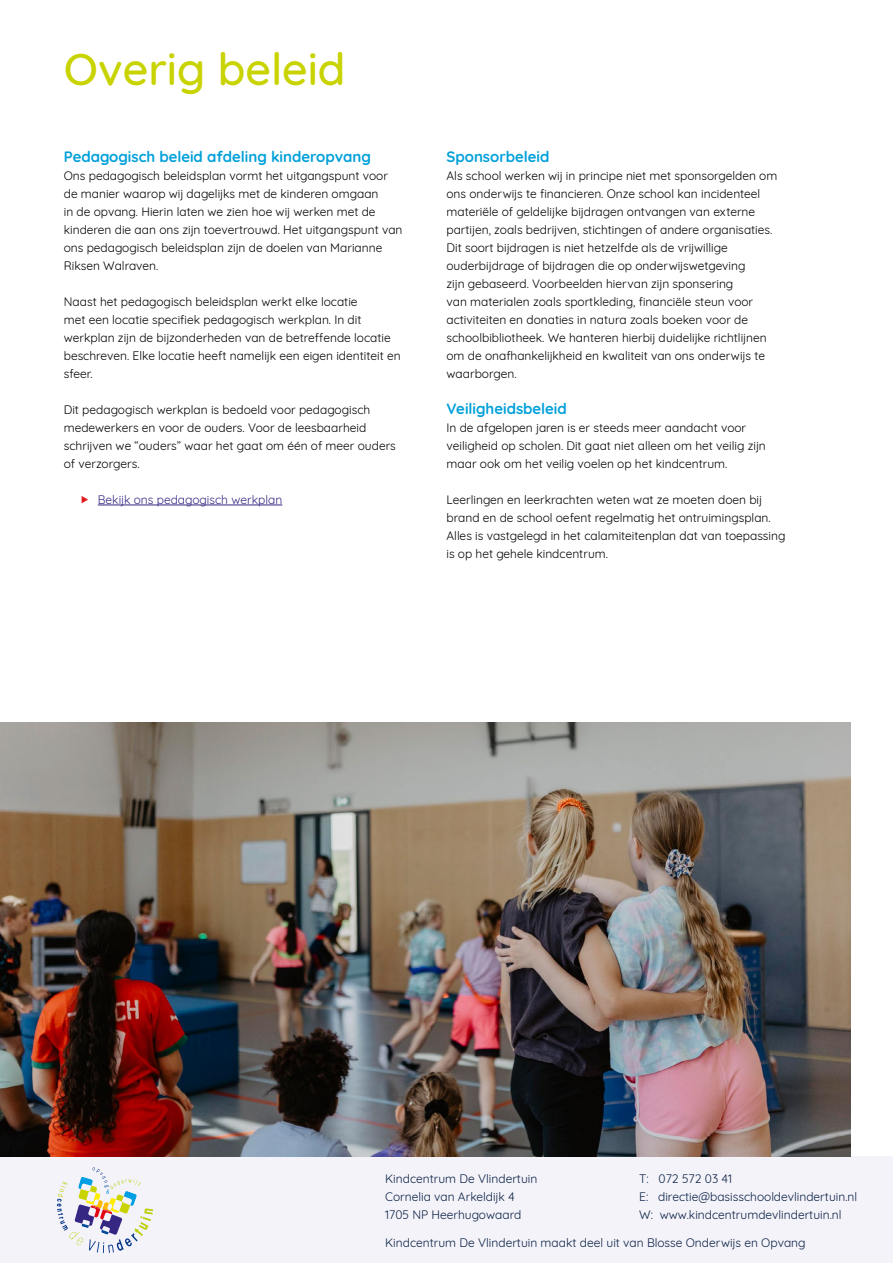
<style>
.page{position:relative;width:893px;height:1263px;background:#fff}
.page>*{position:absolute;margin:0;border:0;box-sizing:border-box;transform-origin:0 0}
.Kop_medium_30pt{font:500 45px "Quicksand";color:#c8d300}
.Subsubkop_blauw_10pt{font:700 15px "Quicksand";color:#00a0da}
.Opsomming_rode_dots{font:12px/18px "Quicksand";color:#000}
.t1{font:12px/18px "Quicksand";color:#092043}
.t2{font:12px "Quicksand";color:#362783}
.s1{font-family:"Sofia Pro";font-weight:700;color:#e31a1b}
</style>
<div class="page">
<div style="left:0;top:1157px;width:893px;height:106px;background:#f4f3fa"></div>
<svg style="left:57px;top:1167px;width:96px;height:86px"></svg>
<img style="left:0;top:723px;width:851px;height:434px">
<hr style="left:98px;top:505px;width:184px;height:1px;background:#362783">
<p class="Kop_medium_30pt" style="left:64px;top:33px;width:283px">Overig beleid</p>
<p class="Subsubkop_blauw_10pt" style="left:64px;top:144px;width:309px">Pedagogisch beleid afdeling kinderopvang</p>
<p class="Opsomming_rode_dots" style="left:64px;top:165px;width:340px">Ons pedagogisch beleidsplan vormt het uitgangspunt voor de manier waarop wij dagelijks met de kinderen omgaan<br>in de opvang. Hierin laten we zien hoe wij werken met de kinderen die aan ons zijn toevertrouwd. Het uitgangspunt van ons pedagogisch beleidsplan zijn de doelen van Marianne Riksen Walraven.</p>
<p class="Opsomming_rode_dots" style="left:64px;top:291px;width:338px">Naast het pedagogisch beleidsplan werkt elke locatie<br>met een locatie specifiek pedagogisch werkplan. In dit werkplan zijn de bijzonderheden van de betreffende locatie beschreven. Elke locatie heeft namelijk een eigen identiteit en sfeer.</p>
<p class="Opsomming_rode_dots" style="left:64px;top:399px;width:334px">Dit pedagogisch werkplan is bedoeld voor pedagogisch medewerkers en voor de ouders. Voor de leesbaarheid schrijven we “ouders” waar het gaat om één of meer ouders of verzorgers.</p>
<p class="t2" style="left:81px;top:490px;width:203px"><span class="s1">▶</span> Bekijk ons pedagogisch werkplan</p>
<p class="Subsubkop_blauw_10pt" style="left:446px;top:144px;width:104px">Sponsorbeleid</p>
<p class="Opsomming_rode_dots" style="left:446px;top:165px;width:332px">Als school werken wij in principe niet met sponsorgelden om ons onderwijs te financieren. Onze school kan incidenteel materiële of geldelijke bijdragen ontvangen van externe partijen, zoals bedrijven, stichtingen of andere organisaties.<br>Dit soort bijdragen is niet hetzelfde als de vrijwillige ouderbijdrage of bijdragen die op onderwijswetgeving<br>zijn gebaseerd. Voorbeelden hiervan zijn sponsering<br>van materialen zoals sportkleding, financiële steun voor activiteiten en donaties in natura zoals boeken voor de schoolbibliotheek. We hanteren hierbij duidelijke richtlijnen om de onafhankelijkheid en kwaliteit van ons onderwijs te waarborgen.</p>
<p class="Subsubkop_blauw_10pt" style="left:446px;top:396px;width:122px">Veiligheidsbeleid</p>
<p class="Opsomming_rode_dots" style="left:446px;top:417px;width:321px">In de afgelopen jaren is er steeds meer aandacht voor veiligheid op scholen. Dit gaat niet alleen om het veilig zijn maar ook om het veilig voelen op het kindcentrum.</p>
<p class="Opsomming_rode_dots" style="left:446px;top:489px;width:341px">Leerlingen en leerkrachten weten wat ze moeten doen bij brand en de school oefent regelmatig het ontruimingsplan.<br>Alles is vastgelegd in het calamiteitenplan dat van toepassing is op het gehele kindcentrum.</p>
<p class="t1" style="left:385px;top:1168px;width:154px">Kindcentrum De Vlindertuin<br>Cornelia van Arkeldijk 4<br>1705 NP Heerhugowaard</p>
<p class="t1" style="left:639px;top:1168px;width:219px">T: 072 572 03 41<br>E: directie@basisschooldevlindertuin.nl<br>W: www.kindcentrumdevlindertuin.nl</p>
<p class="t1" style="left:385px;top:1232px;width:422px">Kindcentrum De Vlindertuin maakt deel uit van Blosse Onderwijs en Opvang</p>
</div>
